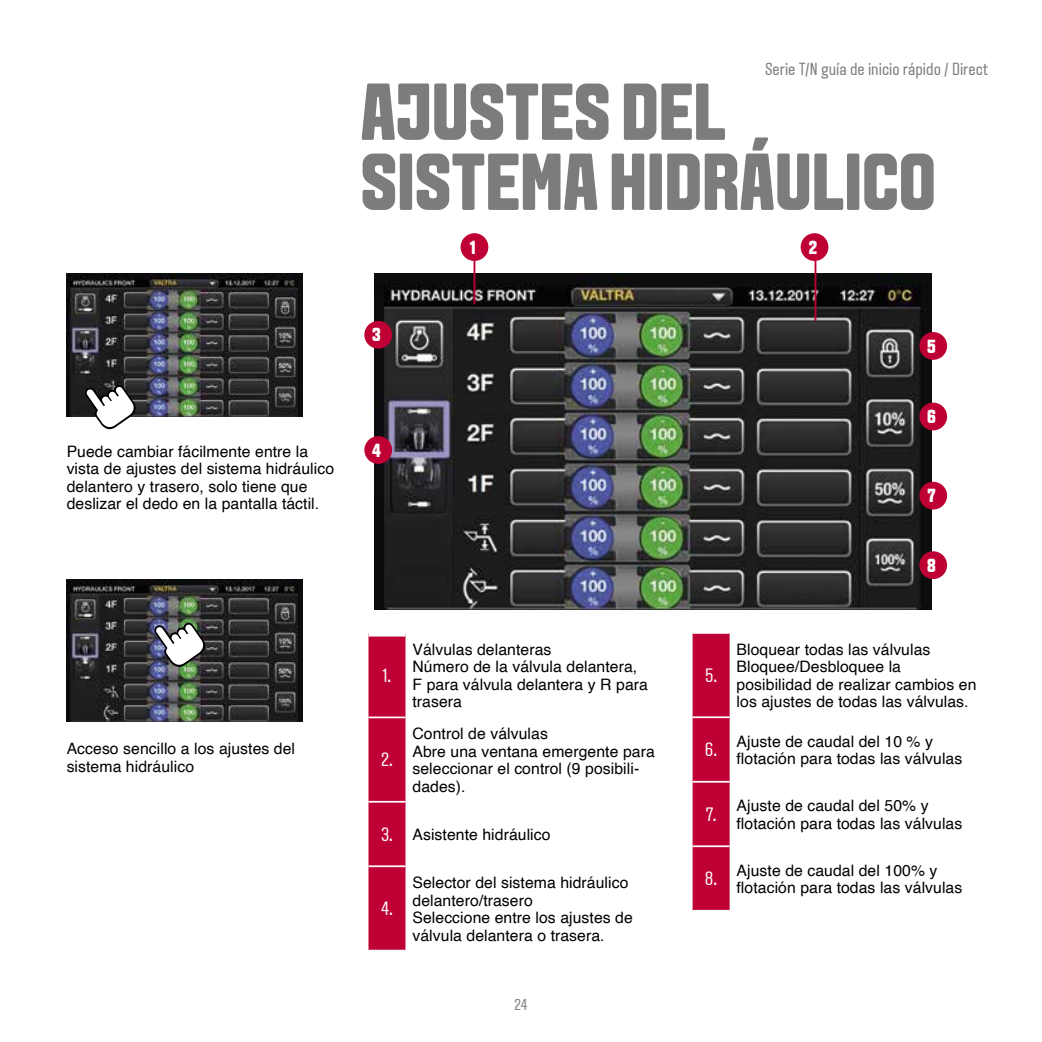
<style>
.page{position:relative;width:1042px;height:1042px;background:#fff}
.page>*{position:absolute;margin:0;border:0;box-sizing:border-box;transform-origin:0 0}
.t1{font:700 80.5px/70px "VALTRA Aveny T 2020 Extra";color:#7c7c7c}
.t2{font:19.25px "VALTRA Aveny T 2020 Regular";color:#fff}
.t3{font:700 18.9px "VALTRA Aveny T 2020 Extra";color:#fff}
.t4{font:17.5px "VALTRA Aveny T 2020 Regular";color:#7c7c7c}
.t5{font:15.75px/17.5px "Helvetica";letter-spacing:.005em;color:#000}
.t6{font:15.75px "VALTRA Aveny T 2020 Regular";color:#7c7c7c}
.s1{font-family:"VALTRA Aveny T 2020 Regular";font-size:19.25px;color:#fff}
</style>
<div class="page">
<img style="left:374px;top:274px;width:558px;height:336px">
<img style="left:67px;top:274px;width:236px;height:142px">
<img style="left:67px;top:579px;width:236px;height:142px">
<div style="left:460px;top:233px;width:28px;height:28px;background:#be0034;border-radius:50%"></div>
<div style="left:800px;top:233px;width:28px;height:28px;background:#be0034;border-radius:50%"></div>
<div style="left:364px;top:321px;width:28px;height:28px;background:#be0034;border-radius:50%"></div>
<div style="left:919px;top:332px;width:28px;height:28px;background:#be0034;border-radius:50%"></div>
<div style="left:919px;top:403px;width:28px;height:27px;background:#be0034;border-radius:50%"></div>
<div style="left:919px;top:482px;width:28px;height:27px;background:#be0034;border-radius:50%"></div>
<div style="left:919px;top:551px;width:28px;height:28px;background:#be0034;border-radius:50%"></div>
<div style="left:364px;top:436px;width:28px;height:28px;background:#be0034;border-radius:50%"></div>
<hr style="left:473px;top:261px;width:2px;height:43px;background:#be0034">
<hr style="left:814px;top:261px;width:2px;height:60px;background:#be0034">
<svg style="left:84px;top:384px;width:56px;height:46px"></svg>
<img style="left:154px;top:622px;width:55px;height:49px">
<div style="left:368px;top:636px;width:37px;height:314px;background:#be0034"></div>
<hr style="left:368px;top:716px;width:37px;height:2px;background:#fff">
<hr style="left:368px;top:801px;width:37px;height:1px;background:#fff">
<hr style="left:368px;top:865px;width:37px;height:2px;background:#fff">
<div style="left:692px;top:634px;width:37px;height:276px;background:#be0034"></div>
<hr style="left:692px;top:845px;width:37px;height:2px;background:#fff">
<hr style="left:692px;top:716px;width:37px;height:2px;background:#fff">
<hr style="left:692px;top:781px;width:37px;height:1px;background:#fff">
<p class="t4" style="left:765px;top:58px;width:225px">Serie T/N guía de inicio rápido / Direct</p>
<h1 class="t1" style="left:361px;top:76px;width:577px">AJUSTES DEL<br>SISTEMA HIDRÁULICO</h1>
<p class="t3" style="left:470px;top:235px;width:7px">1</p>
<p class="t3" style="left:808px;top:235px;width:10px">2</p>
<p class="t3" style="left:372px;top:322px;width:10px">3</p>
<p class="t5" style="left:67px;top:443px;width:243px">Puede cambiar fácilmente entre la</p>
<p class="t3" style="left:372px;top:438px;width:10px">4</p>
<p class="t5" style="left:67px;top:460px;width:269px">vista de ajustes del sistema hidráulico delantero y trasero, solo tiene que deslizar el dedo en la pantalla táctil.</p>
<p class="t2" style="left:383px;top:663px;width:10px">1.</p>
<p class="t5" style="left:412px;top:641px;width:237px">Válvulas delanteras<br>Número de la válvula delantera,<br>F para válvula delantera y R para trasera</p>
<p class="t3" style="left:927px;top:334px;width:10px">5</p>
<p class="t3" style="left:927px;top:404px;width:10px">6</p>
<p class="t3" style="left:927px;top:483px;width:10px">7</p>
<p class="t3" style="left:927px;top:553px;width:10px">8</p>
<p class="t2" style="left:705px;top:663px;width:14px">5.</p>
<p class="t5" style="left:736px;top:641px;width:241px">Bloquear todas las válvulas<br>Bloquee/Desbloquee la posibilidad de realizar cambios en los ajustes de todas las válvulas.</p>
<p class="t5" style="left:67px;top:740px;width:230px">Acceso sencillo a los ajustes del sistema hidráulico</p>
<p class="t5" style="left:412px;top:725px;width:244px">Control de válvulas<br>Abre una ventana emergente para seleccionar el control (9 posibili&shy;dades).</p>
<p class="t5" style="left:381px;top:826px;width:171px"><span class="s1">3.</span> Asistente hidráulico</p>
<p class="t2" style="left:381px;top:747px;width:13px">2.</p>
<p class="t2" style="left:381px;top:896px;width:13px">4.</p>
<p class="t5" style="left:412px;top:874px;width:222px">Selector del sistema hidráulico delantero/trasero<br>Seleccione entre los ajustes de válvula delantera o trasera.</p>
<p class="t6" style="left:514px;top:994px;width:15px">24</p>
<p class="t2" style="left:705px;top:737px;width:14px">6.</p>
<p class="t5" style="left:736px;top:733px;width:227px">Ajuste de caudal del 10 % y flotación para todas las válvulas</p>
<p class="t2" style="left:706px;top:802px;width:12px">7.</p>
<p class="t5" style="left:736px;top:797px;width:227px">Ajuste de caudal del 50% y flotación para todas las válvulas</p>
<p class="t2" style="left:705px;top:866px;width:14px">8.</p>
<p class="t5" style="left:736px;top:862px;width:227px">Ajuste de caudal del 100% y flotación para todas las válvulas</p>
</div>
